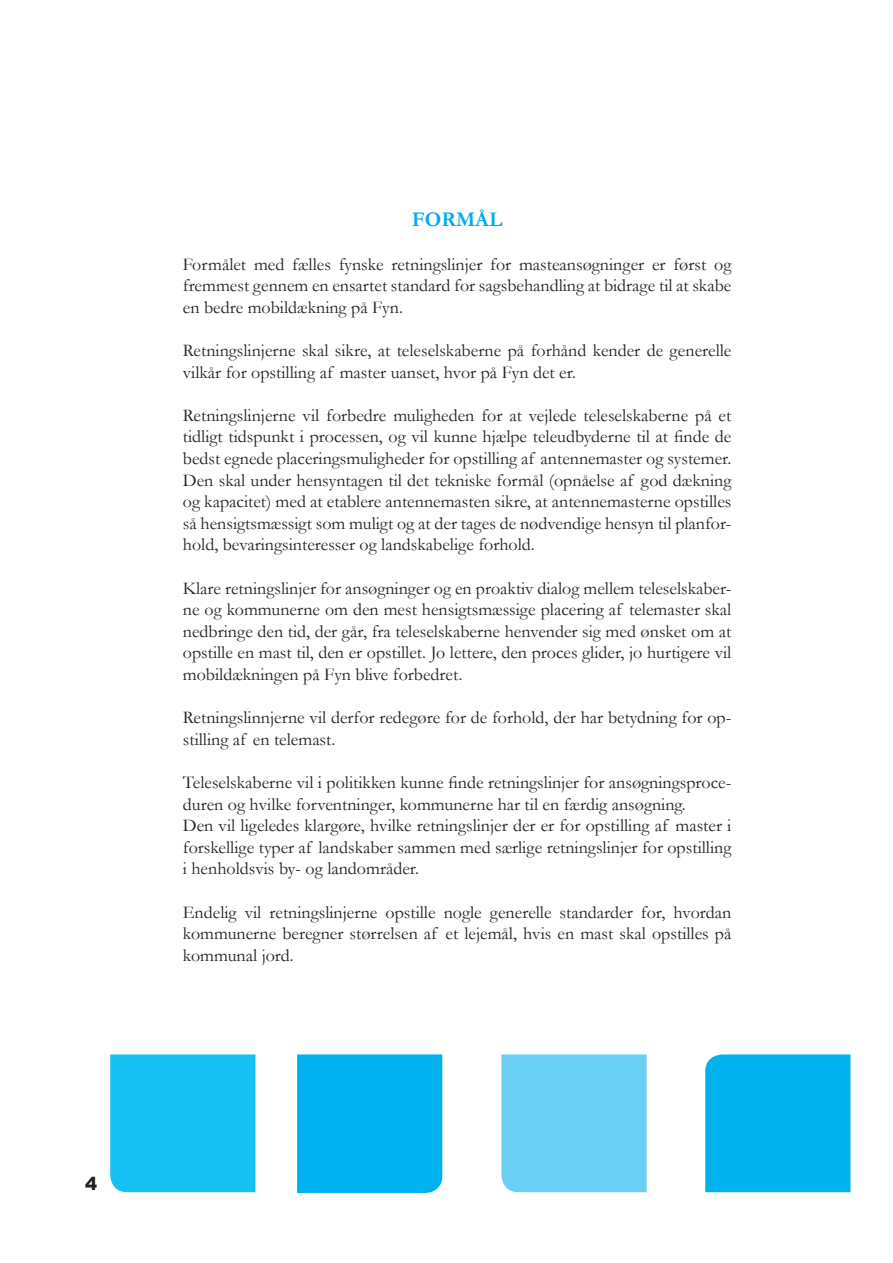
<style>
.page{position:relative;width:893px;height:1263px;background:#fff}
.page>*{position:absolute;margin:0;border:0;box-sizing:border-box;transform-origin:0 0}
.t1{font:700 21px "Garamond";color:#00aeef}
.t2{font:18px/21.6px "Garamond";color:#231f20;text-align:justify}
.t3{font:900 18px "Arial";color:#231f20}
</style>
<div class="page">
<div style="left:705px;top:1054px;width:145px;height:138px;background:#00b3ef"></div>
<div style="left:501px;top:1054px;width:146px;height:138px;background:#6bcff6"></div>
<div style="left:297px;top:1054px;width:145px;height:139px;background:#00b1ef"></div>
<div style="left:110px;top:1054px;width:145px;height:138px;background:#15c0f2"></div>
<p class="t3" style="left:85px;top:1170px;width:14px">4</p>
<p class="t1" style="left:412px;top:205px;width:92px">FORMÅL</p>
<p class="t2" style="left:183px;top:253px;width:550px">Formålet med fælles fynske retningslinjer for masteansøgninger er først og fremmest gennem en ensartet standard for sagsbehandling at bidrage til at skabe en bedre mobildækning på Fyn.</p>
<p class="t2" style="left:183px;top:339px;width:550px">Retningslinjerne skal sikre, at teleselskaberne på forhånd kender de generelle vilkår for opstilling af master uanset, hvor på Fyn det er.</p>
<p class="t2" style="left:183px;top:404px;width:550px">Retningslinjerne vil forbedre muligheden for at vejlede teleselskaberne på et tidligt tidspunkt i processen, og vil kunne hjælpe teleudbyderne til at finde de bedst egnede placeringsmuligheder for opstilling af antennemaster og systemer.<br>Den skal under hensyntagen til det tekniske formål (opnåelse af god dækning og kapacitet) med at etablere antennemasten sikre, at antennemasterne opstilles så hensigtsmæssigt som muligt og at der tages de nødvendige hensyn til planfor&shy;hold, bevaringsinteresser og landskabelige forhold.</p>
<p class="t2" style="left:183px;top:577px;width:550px">Klare retningslinjer for ansøgninger og en proaktiv dialog mellem teleselskaber&shy;ne og kommunerne om den mest hensigtsmæssige placering af telemaster skal nedbringe den tid, der går, fra teleselskaberne henvender sig med ønsket om at opstille en mast til, den er opstillet. Jo lettere, den proces glider, jo hurtigere vil mobildækningen på Fyn blive forbedret.</p>
<p class="t2" style="left:183px;top:706px;width:550px">Retningslinnjerne vil derfor redegøre for de forhold, der har betydning for op&shy;stilling af en telemast.</p>
<p class="t2" style="left:183px;top:771px;width:550px">Teleselskaberne vil i politikken kunne finde retningslinjer for ansøgningsproce&shy;duren og hvilke forventninger, kommunerne har til en færdig ansøgning.</p>
<p class="t2" style="left:183px;top:814px;width:550px">Den vil ligeledes klargøre, hvilke retningslinjer der er for opstilling af master i forskellige typer af landskaber sammen med særlige retningslinjer for opstilling i henholdsvis by- og landområder.</p>
<p class="t2" style="left:183px;top:901px;width:550px">Endelig vil retningslinjerne opstille nogle generelle standarder for, hvordan kommunerne beregner størrelsen af et lejemål, hvis en mast skal opstilles på kommunal jord.</p>
</div>
